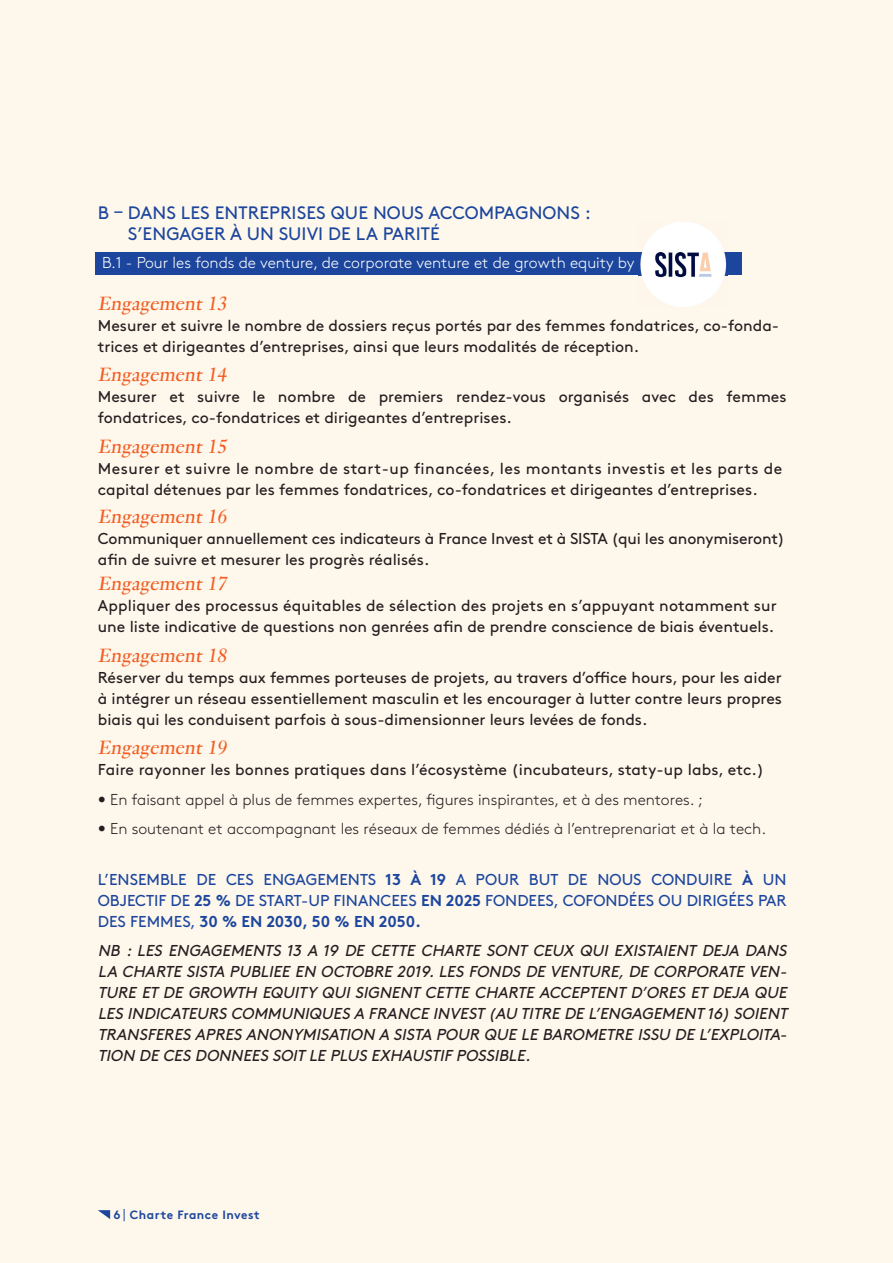
<style>
.page{position:relative;width:893px;height:1263px;background:#fef7ec}
.page>*{position:absolute;margin:0;border:0;box-sizing:border-box;transform-origin:0 0}
.t1{font:italic 21px "Genath";color:#f25d21}
.t2{font:18px/21px "Brown";letter-spacing:.005em;color:#1c469d}
.t3{font:15.75px/21px "Brown";color:#231f20}
.t4{font:italic 15.75px/21px "Brown";color:#231f20;text-align:justify}
.t5{font:15.75px/21px "Brown";color:#1c469d;text-align:justify}
.t6{font:300 15.75px "Brown";color:#231f20}
.t7{font:300 15.75px "Brown";color:#fff}
.t8{font:700 12px "Brown";letter-spacing:.04em;color:#1c469d}
.s1{font-weight:700}
</style>
<div class="page">
<div style="left:95px;top:253px;width:647px;height:22px;background:#1c469d"></div>
<img style="left:639px;top:222px;width:88px;height:85px">
<img style="left:639px;top:253px;width:88px;height:22px">
<svg style="left:98px;top:1210px;width:12px;height:9px"></svg>
<svg style="left:124px;top:1209px;width:1px;height:12px"></svg>
<p class="t2" style="left:128px;top:200px;width:465px;text-indent:-30px">B – DANS LES ENTREPRISES QUE NOUS ACCOMPAGNONS :<br>S’ENGAGER À UN SUIVI DE LA PARITÉ</p>
<p class="t7" style="left:102px;top:251px;width:534px">B.1 - Pour les fonds de venture, de corporate venture et de growth equity by</p>
<h1 class="t1" style="left:98px;top:288px;width:134px">Engagement13</h1>
<p class="t3" style="left:98px;top:313px;width:683px">Mesurer et suivre le nombre de dossiers reçus portés par des femmes fondatrices, co-fonda&shy;trices et dirigeantes d’entreprises, ainsi que leurs modalités de réception.</p>
<h1 class="t1" style="left:98px;top:360px;width:134px">Engagement14</h1>
<p class="t3" style="left:98px;top:385px;width:690px">Mesurer et suivre le nombre de premiers rendez-vous organisés avec des femmes fondatrices, co-fondatrices et dirigeantes d’entreprises.</p>
<h1 class="t1" style="left:98px;top:431px;width:134px">Engagement15</h1>
<p class="t3" style="left:98px;top:456px;width:686px">Mesurer et suivre le nombre de start-up financées, les montants investis et les parts de capital détenues par les femmes fondatrices, co-fondatrices et dirigeantes d’entreprises.</p>
<h1 class="t1" style="left:98px;top:501px;width:134px">Engagement16</h1>
<p class="t3" style="left:98px;top:526px;width:689px">Communiquer annuellement ces indicateurs à France Invest et à SISTA (qui les anonymiseront) afin de suivre et mesurer les progrès réalisés.</p>
<h1 class="t1" style="left:98px;top:569px;width:134px">Engagement17</h1>
<p class="t3" style="left:98px;top:594px;width:681px">Appliquer des processus équitables de sélection des projets en s’appuyant notamment sur une liste indicative de questions non genrées afin de prendre conscience de biais éventuels.</p>
<h1 class="t1" style="left:98px;top:640px;width:134px">Engagement18</h1>
<p class="t3" style="left:98px;top:665px;width:686px;text-align:justify">Réserver du temps aux femmes porteuses de projets, au travers d’office hours, pour les aider à intégrer un réseau essentiellement masculin et les encourager à lutter contre leurs propres biais qui les conduisent parfois à sous-dimensionner leurs levées de fonds.</p>
<h1 class="t1" style="left:98px;top:733px;width:134px">Engagement19</h1>
<p class="t3" style="left:98px;top:758px;width:668px">Faire rayonner les bonnes pratiques dans l’écosystème (incubateurs, staty-up labs, etc.)</p>
<p class="t6" style="left:98px;top:787px;width:607px">• En faisant appel à plus de femmes expertes, figures inspirantes, et à des mentores. ;</p>
<p class="t6" style="left:98px;top:817px;width:670px">• En soutenant et accompagnant les réseaux de femmes dédiés à l’entreprenariat et à la tech.</p>
<p class="t5" style="left:98px;top:867px;width:690px">L’ENSEMBLE DE CES ENGAGEMENTS <span class="s1">13 À 19</span> A POUR BUT DE NOUS CONDUIRE <span class="s1">À</span> UN OBJECTIF DE <span class="s1">25 %</span> DE START-UP FINANCEES <span class="s1">EN 2025</span> FONDEES, COFONDÉES OU DIRIGÉES PAR DES FEMMES, <span class="s1">30 % EN 2030, 50 % EN 2050.</span></p>
<p class="t4" style="left:98px;top:939px;width:695px">NB : LES ENGAGEMENTS 13 A 19 DE CETTE CHARTE SONT CEUX QUI EXISTAIENT DEJA DANS LA CHARTE SISTA PUBLIEE EN OCTOBRE 2019.LES FONDS DE VENTURE,DE CORPORATE VEN-TURE ETDE GROWTH EQUITY QUISIGNENTCETTE CHARTE ACCEPTENTD’ORES ETDEJA QUE LES INDICATEURS COMMUNIQUES A FRANCE INVEST(AU TITRE DE L’ENGAGEMENT16)SOIENT TRANSFERES APRES ANONYMISATION A SISTA POUR QUE LE BAROMETRE ISSU DE L’EXPLOITA-TION DE CES DONNEES SOITLE PLUS EXHAUSTIFPOSSIBLE.</p>
<p class="t8" style="left:113px;top:1205px;width:148px">6 Charte France Invest</p>
</div>
